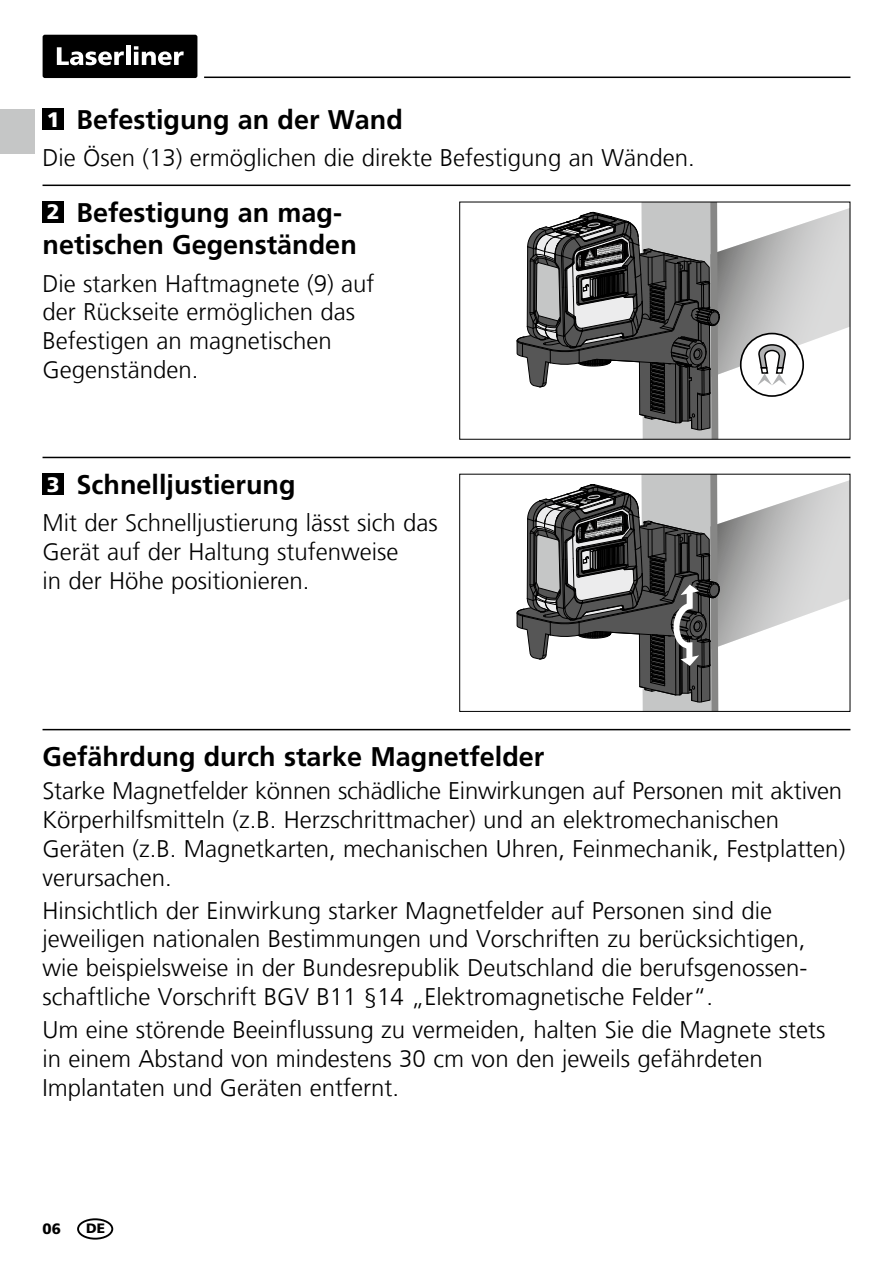
<style>
.page{position:relative;width:893px;height:1263px;background:#fff}
.page>*{position:absolute;margin:0;border:0;box-sizing:border-box;transform-origin:0 0}
.t1{font:700 27px/32.4px "Frutiger LT Com";color:#000}
.t2{font:300 24px/28.8px "Frutiger LT Com";color:#000}
.t3{font:900 21px "Frutiger LT Com";color:#fff}
.t4{font:900 15px "Frutiger LT Com";color:#000}
.t5{font:900 13.5px "Frutiger LT Com";color:#000}
.s1{font-weight:900;font-size:21px;color:#fff}
</style>
<div class="page">
<div style="left:77px;top:1218px;width:36px;height:21px;border:2px solid #000;border-radius:50%"></div>
<hr style="left:204px;top:77px;width:646px;height:1px;background:#000">
<div style="left:43px;top:35px;width:154px;height:43px;background:#000;border-radius:2px"></div>
<svg style="left:57px;top:47px;width:67px;height:18px"></svg>
<div style="left:126px;top:46px;width:5px;height:19px;background:#fff"></div>
<svg style="left:134px;top:46px;width:50px;height:19px"></svg>
<hr style="left:43px;top:457px;width:807px;height:1px;background:#000">
<div style="left:43px;top:109px;width:21px;height:21px;background:#000"></div>
<div style="left:43px;top:474px;width:21px;height:21px;background:#000"></div>
<hr style="left:43px;top:185px;width:807px;height:1px;background:#000">
<div style="left:43px;top:202px;width:21px;height:21px;background:#000"></div>
<svg style="left:516px;top:202px;width:334px;height:237px"></svg>
<hr style="left:43px;top:729px;width:807px;height:1px;background:#000">
<svg style="left:516px;top:474px;width:334px;height:237px"></svg>
<div style="left:0;top:109px;width:34px;height:44px;background:#c5c6c6"></div>
<p class="t1" style="left:47px;top:104px;width:358px"><span class="s1">1</span> Befestigung an der Wand</p>
<p class="t2" style="left:43px;top:144px;width:654px">Die Ösen (13) ermöglichen die direkte Befestigung an Wänden.</p>
<p class="t1" style="left:43px;top:196px;width:316px;text-indent:34px">Befestigung an mag&shy;netischen Gegenständen</p>
<p class="t2" style="left:43px;top:269px;width:334px">Die starken Haftmagnete (9) auf der Rückseite ermöglichen das<br>Befestigen an magnetischen<br>Gegenständen.</p>
<p class="t3" style="left:47px;top:199px;width:14px">2</p>
<p class="t1" style="left:77px;top:468px;width:221px">Schnelljustierung</p>
<p class="t2" style="left:43px;top:509px;width:397px">Mit der Schnelljustierung lässt sich das<br>Gerät auf der Haltung stufenweise<br>in der Höhe positionieren.</p>
<p class="t3" style="left:47px;top:471px;width:14px">3</p>
<p class="t1" style="left:43px;top:741px;width:503px">Gefährdung durch starke Magnetfelder</p>
<p class="t2" style="left:43px;top:777px;width:804px">Starke Magnetfelder können schädliche Einwirkungen auf Personen mit aktiven Körperhilfsmitteln (z.B. Herzschrittmacher) und an elektromechanischen Geräten (z.B. Magnetkarten, mechanischen Uhren, Feinmechanik, Festplatten) verursachen.</p>
<p class="t2" style="left:43px;top:896px;width:766px">Hinsichtlich der Einwirkung starker Magnetfelder auf Personen sind die jeweiligen nationalen Bestimmungen und Vorschriften zu berücksichtigen, wie beispielsweise in der Bundesrepublik Deutschland die berufsgenossen&shy;schaftliche Vorschrift BGV B11 §14 „Elektromagnetische Felder“.</p>
<p class="t2" style="left:43px;top:1015px;width:784px">Um eine störende Beeinflussung zu vermeiden, halten Sie die Magnete stets in einem Abstand von mindestens 30 cm von den jeweils gefährdeten<br>Implantaten und Geräten entfernt.</p>
<p class="t4" style="left:43px;top:1219px;width:20px">06</p>
<p class="t5" style="left:86px;top:1220px;width:20px">DE</p>
</div>
